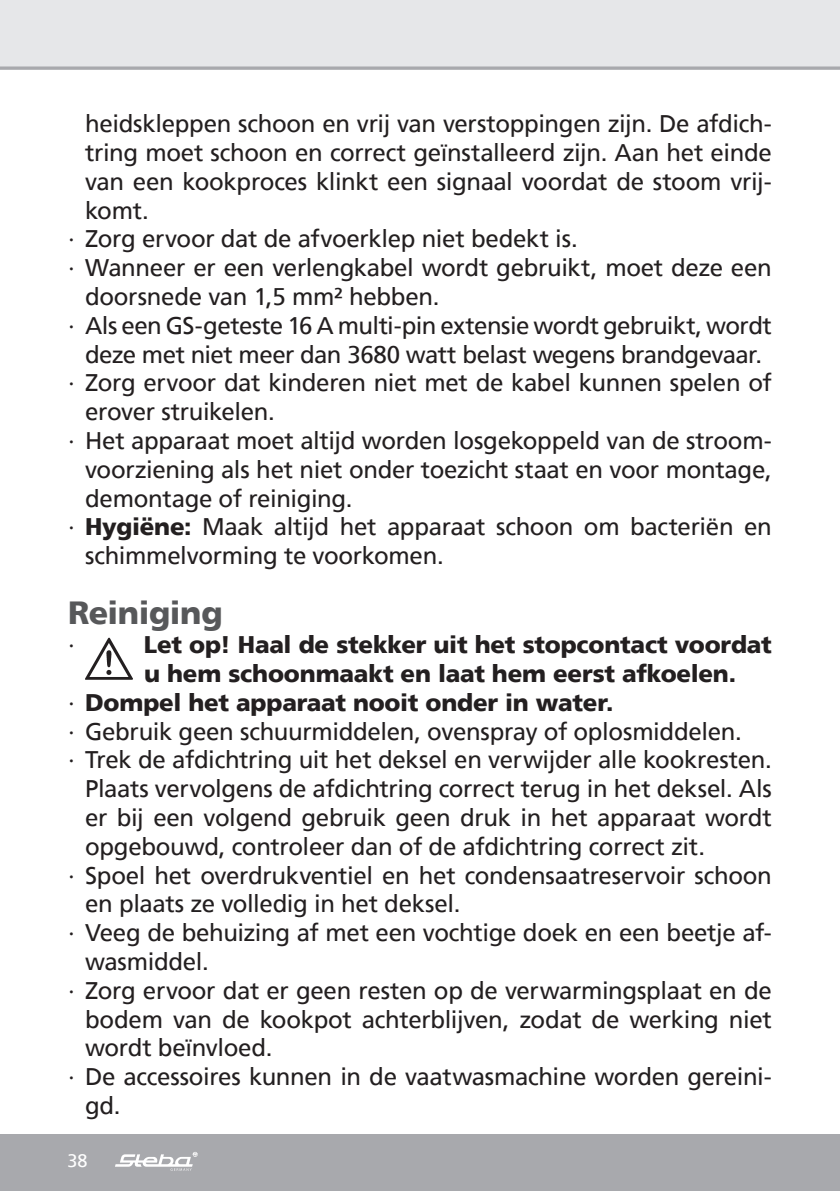
<style>
.page{position:relative;width:840px;height:1191px;background:#fff}
.page>*{position:absolute;margin:0;border:0;box-sizing:border-box;transform-origin:0 0}
.t1{font:900 32px "Frutiger";letter-spacing:-.015em;color:#57585a}
.t2{font:24px "Frutiger";letter-spacing:-.015em;color:#231f20}
.t3{font:900 24px "Frutiger";letter-spacing:-.01em;color:#231f20}
.t4{font:18px "Frutiger";color:#fff}
.s1{font-weight:900}
.s2{font-weight:400}
</style>
<div class="page">
<div style="left:0;top:0;width:839px;height:68px;background:#e6e7e9"></div>
<hr style="left:839px;top:1134px;width:1px;height:57px;background:#a8a9ad">
<div style="left:0;top:1134px;width:839px;height:57px;background:#a8a9ad"></div>
<svg style="left:115px;top:1152px;width:82px;height:18px"></svg>
<svg style="left:0;top:66px;width:839px;height:4px;background:#b3b4b8"></svg>
<img style="left:85px;top:637px;width:48px;height:43px">
<p class="t2" style="left:85px;top:110px;width:687px">heidskleppen schoon en vrij van verstoppingen zijn. De afdich-</p>
<p class="t2" style="left:85px;top:138px;width:687px">tring moet schoon en correct geïnstalleerd zijn. Aan het einde</p>
<p class="t2" style="left:85px;top:167px;width:687px">van een kookproces klinkt een signaal voordat de stoom vrij-</p>
<p class="t2" style="left:85px;top:196px;width:65px">komt.</p>
<p class="t2" style="left:68px;top:225px;width:511px">∙ Zorg ervoor dat de afvoerklep niet bedekt is.</p>
<p class="t2" style="left:68px;top:254px;width:704px">∙ Wanneer er een verlengkabel wordt gebruikt, moet deze een</p>
<p class="t2" style="left:85px;top:282px;width:356px">doorsnede van 1,5 mm² hebben.</p>
<p class="t2" style="left:68px;top:311px;width:705px">∙ Als een GS-geteste 16 A multi-pin extensie wordt gebruikt, wordt</p>
<p class="t2" style="left:85px;top:340px;width:678px">deze met niet meer dan 3680 watt belast wegens brandgevaar.</p>
<p class="t2" style="left:68px;top:369px;width:705px">∙ Zorg ervoor dat kinderen niet met de kabel kunnen spelen of</p>
<p class="t2" style="left:85px;top:398px;width:191px">erover struikelen.</p>
<p class="t2" style="left:68px;top:426px;width:705px">∙ Het apparaat moet altijd worden losgekoppeld van de stroom-</p>
<p class="t2" style="left:85px;top:455px;width:687px">voorziening als het niet onder toezicht staat en voor montage,</p>
<p class="t2" style="left:85px;top:484px;width:269px">demontage of reiniging.</p>
<p class="t2" style="left:68px;top:513px;width:704px">∙ <span class="s1">Hygiëne:</span> Maak altijd het apparaat schoon om bacteriën en</p>
<p class="t2" style="left:85px;top:542px;width:360px">schimmelvorming te voorkomen.</p>
<h1 class="t1" style="left:68px;top:594px;width:156px">Reiniging</h1>
<p class="t2" style="left:68px;top:630px;width:8px">∙</p>
<p class="t3" style="left:144px;top:630px;width:629px">Let op! Haal de stekker uit het stopcontact voordat</p>
<p class="t3" style="left:144px;top:659px;width:593px">u hem schoonmaakt en laat hem eerst afkoelen.</p>
<p class="t3" style="left:68px;top:688px;width:546px"><span class="s2">∙</span> Dompel het apparaat nooit onder in water.</p>
<p class="t2" style="left:68px;top:717px;width:674px">∙ Gebruik geen schuurmiddelen, ovenspray of oplosmiddelen.</p>
<p class="t2" style="left:68px;top:746px;width:704px">∙ Trek de afdichtring uit het deksel en verwijder alle kookresten.</p>
<p class="t2" style="left:85px;top:774px;width:688px">Plaats vervolgens de afdichtring correct terug in het deksel. Als</p>
<p class="t2" style="left:85px;top:803px;width:687px">er bij een volgend gebruik geen druk in het apparaat wordt</p>
<p class="t2" style="left:85px;top:832px;width:621px">opgebouwd, controleer dan of de afdichtring correct zit.</p>
<p class="t2" style="left:68px;top:861px;width:704px">∙ Spoel het overdrukventiel en het condensaatreservoir schoon</p>
<p class="t2" style="left:85px;top:890px;width:376px">en plaats ze volledig in het deksel.</p>
<p class="t2" style="left:68px;top:918px;width:705px">∙ Veeg de behuizing af met een vochtige doek en een beetje af-</p>
<p class="t2" style="left:85px;top:947px;width:125px">wasmiddel.</p>
<p class="t2" style="left:68px;top:976px;width:704px">∙ Zorg ervoor dat er geen resten op de verwarmingsplaat en de</p>
<p class="t2" style="left:85px;top:1005px;width:687px">bodem van de kookpot achterblijven, zodat de werking niet</p>
<p class="t2" style="left:85px;top:1034px;width:189px">wordt beïnvloed.</p>
<p class="t2" style="left:68px;top:1062px;width:705px">∙ De accessoires kunnen in de vaatwasmachine worden gereini-</p>
<p class="t2" style="left:85px;top:1091px;width:37px">gd.</p>
<p class="t4" style="left:67px;top:1149px;width:22px">38</p>
</div>
